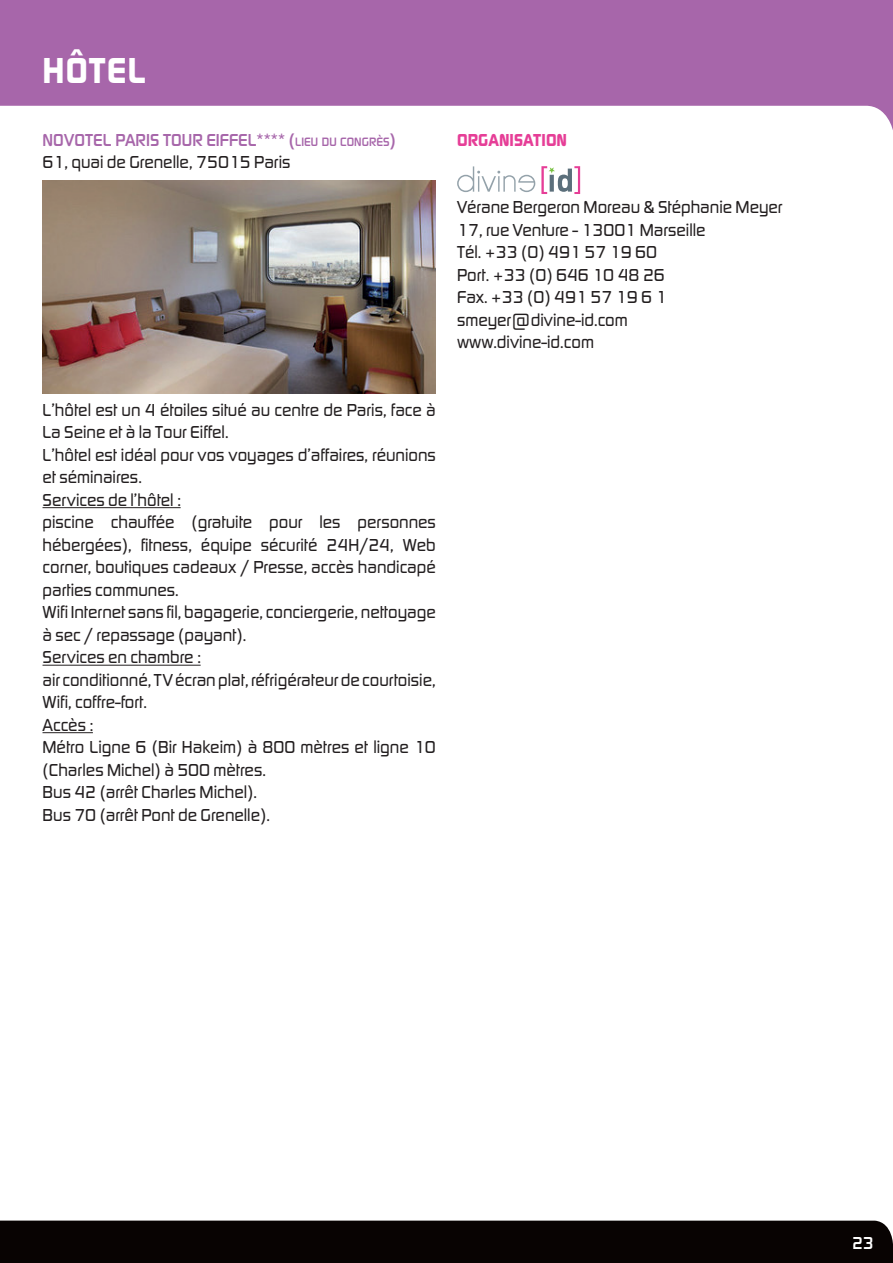
<style>
.page{position:relative;width:893px;height:1263px;background:#fff}
.page>*{position:absolute;margin:0;border:0;box-sizing:border-box;transform-origin:0 0}
.t1{font:700 37.5px "Digital TS";letter-spacing:.03em;color:#fff}
.t2{font:18px/22.5px "Digital TS";color:#231f20}
.t3{font:500 18px "Digital TS";color:#a766aa}
.t4{font:700 18px "Digital TS";color:#e63e97}
.t5{font:500 18px "Digital TS";color:#fff}
.s1{font-style:inherit}
.s2{font-size:12.6px}
</style>
<div class="page">
<div style="left:0;top:1220px;width:893px;height:43px;background:#080302"></div>
<svg style="left:0;top:0;width:893px;height:130px;fill:#a766aa"></svg>
<hr style="left:43px;top:507px;width:138px;height:1px;background:#231f20">
<hr style="left:43px;top:665px;width:158px;height:1px;background:#231f20">
<hr style="left:43px;top:732px;width:50px;height:1px;background:#231f20">
<img style="left:43px;top:181px;width:393px;height:212px">
<svg style="left:457px;top:166px;width:78px;height:26px"></svg>
<svg style="left:541px;top:166px;width:39px;height:28px"></svg>
<p class="t1" style="left:43px;top:48px;width:105px">HÔTEL</p>
<p class="t3" style="left:43px;top:129px;width:355px">NOVOTEL PARIS TOUR EIFFEL**** <span class="s1">(</span><span class="s2">LIEU DU CONGRÈS</span><span class="s1">)</span></p>
<p class="t2" style="left:43px;top:151px;width:249px">61, quai de Grenelle, 75015 Paris</p>
<p class="t2" style="left:43px;top:398px;width:395px">L’hôtel est un 4 étoiles situé au centre de Paris, face à La Seine et à la Tour Eiffel.<br>L’hôtel est idéal pour vos voyages d’affaires, réunions et séminaires.</p>
<p class="t2" style="left:43px;top:488px;width:140px">Services de l’hôtel :</p>
<p class="t2" style="left:43px;top:511px;width:395px;text-align:justify">piscine chauffée (gratuite pour les personnes hébergées), fitness, équipe sécurité 24H/24, Web corner, boutiques cadeaux / Presse, accès handicapé parties communes.</p>
<p class="t2" style="left:43px;top:601px;width:395px">Wifi Internet sans fil, bagagerie, conciergerie, nettoyage à sec / repassage (payant).</p>
<p class="t2" style="left:43px;top:646px;width:160px">Services en chambre :</p>
<p class="t2" style="left:43px;top:668px;width:395px">air conditionné, TV écran plat, réfrigérateur de courtoisie,<br>Wifi, coffre-fort.</p>
<p class="t2" style="left:43px;top:713px;width:52px">Accès :</p>
<p class="t2" style="left:43px;top:736px;width:395px">Métro Ligne 6 (Bir Hakeim) à 800 mètres et ligne 10 (Charles Michel) à 500 mètres.</p>
<p class="t2" style="left:43px;top:781px;width:216px">Bus 42 (arrêt Charles Michel).</p>
<p class="t2" style="left:43px;top:803px;width:229px">Bus 70 (arrêt Pont de Grenelle).</p>
<p class="t4" style="left:457px;top:129px;width:111px">ORGANISATION</p>
<p class="t2" style="left:457px;top:196px;width:327px">Vérane Bergeron Moreau &amp; Stéphanie Meyer</p>
<p class="t2" style="left:457px;top:218px;width:250px">17, rue Venture - 13001 Marseille</p>
<p class="t2" style="left:457px;top:241px;width:201px">Tél. +33 (0) 491 57 19 60</p>
<p class="t2" style="left:457px;top:263px;width:209px">Port. +33 (0) 646 10 48 26</p>
<p class="t2" style="left:457px;top:286px;width:211px">Fax. +33 (0) 491 57 19 6 1</p>
<p class="t2" style="left:457px;top:308px;width:172px">smeyer@divine-id.com</p>
<p class="t2" style="left:457px;top:331px;width:138px">www.divine-id.com</p>
<p class="t5" style="left:852px;top:1232px;width:23px">23</p>
</div>
